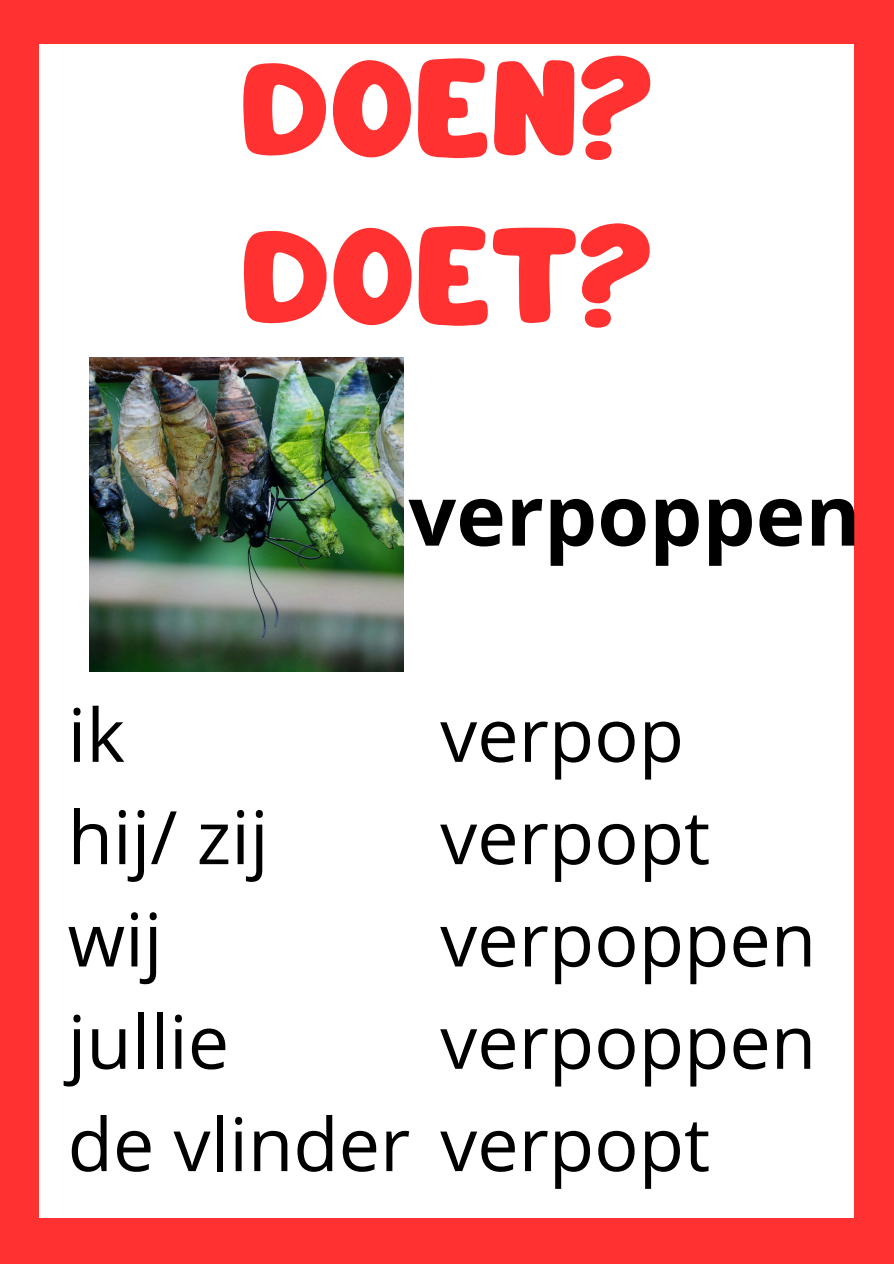
<style>
.page{position:relative;width:894px;height:1264px;background:#fff}
.page>*{position:absolute;margin:0;border:0;box-sizing:border-box;transform-origin:0 0}
.t1{font:120px/167.7px "Mango";color:#ff3131}
.t2{font:700 84px "Open Sans";color:#000}
.t3{font:73.8px "Open Sans";color:#000}
</style>
<div class="page">
<div style="left:0;top:0;width:893px;height:1263px;background:#ff3131"></div>
<div style="left:40px;top:45px;width:813px;height:1172px;background:#fff"></div>
<img style="left:89px;top:358px;width:314px;height:314px">
<p class="t1" style="left:240px;top:31px;width:415px">DOEN?<br>DOET?</p>
<h2 class="t2" style="left:408px;top:456px;width:453px">verpoppen</h2>
<p class="t3" style="left:68px;top:683px;width:59px">ik</p>
<p class="t3" style="left:440px;top:683px;width:245px">verpop</p>
<p class="t3" style="left:440px;top:785px;width:271px">verpopt</p>
<p class="t3" style="left:68px;top:785px;width:202px">hij/ zij</p>
<p class="t3" style="left:68px;top:887px;width:96px">wij</p>
<p class="t3" style="left:68px;top:989px;width:163px">jullie</p>
<p class="t3" style="left:68px;top:1092px;width:643px">de vlinder verpopt</p>
<p class="t3" style="left:440px;top:887px;width:377px">verpoppen</p>
<p class="t3" style="left:440px;top:989px;width:377px">verpoppen</p>
</div>
